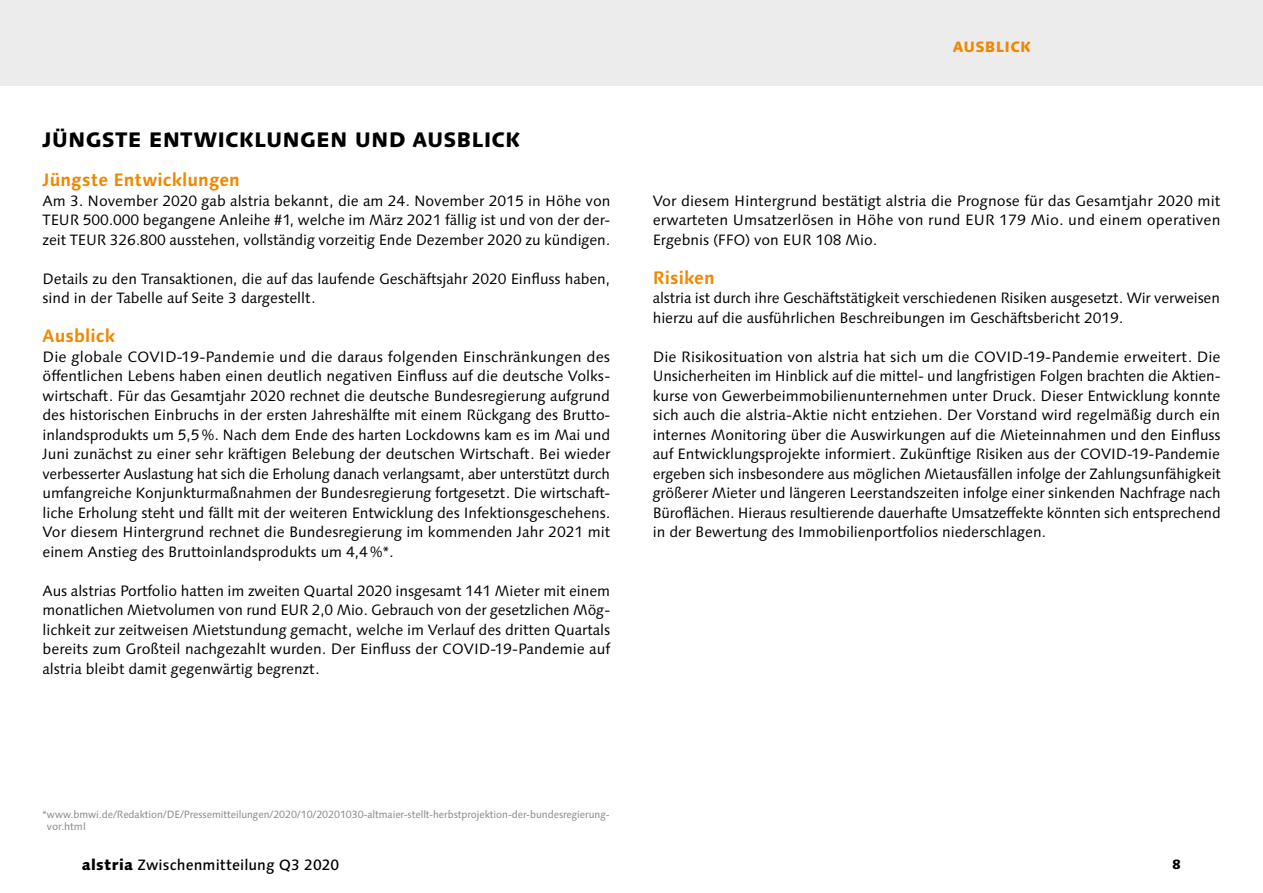
<style>
.page{position:relative;width:1263px;height:893px;background:#fff}
.page>*{position:absolute;margin:0;border:0;box-sizing:border-box;transform-origin:0 0}
.t1{font:800 21px "Syntax Next LT Pro";color:#000}
.t2{font:700 18px "Syntax Next LT Pro";letter-spacing:.005em;color:#f08700}
.t3{font:15px/19.5px "Syntax Next LT Pro";letter-spacing:-.005em;color:#000;text-align:justify}
.t4{font:500 15px "Syntax Next LT Pro";letter-spacing:.005em;color:#000}
.t5{font:800 15px "Syntax Next LT Pro";letter-spacing:.01em;color:#f08700}
.t6{font:800 13.5px "Syntax Next LT Pro";color:#000}
.t7{font:10.5px/12px "Syntax Next LT Pro";letter-spacing:-.005em;color:#868686}
.s1{font-weight:800}
</style>
<div class="page">
<div style="left:0;top:0;width:1263px;height:85px;background:#ececec"></div>
<h1 class="t1" style="left:43px;top:126px;width:480px">JÜNGSTE ENTWICKLUNGEN UND AUSBLICK</h1>
<p class="t2" style="left:43px;top:168px;width:199px">Jüngste Entwicklungen</p>
<p class="t3" style="left:43px;top:191px;width:569px">Am 3. November 2020 gab alstria bekannt, die am 24. November 2015 in Höhe von TEUR 500.000 begangene Anleihe #1, welche im März 2021 fällig ist und von der der&shy;zeit TEUR 326.800 ausstehen, vollständig vorzeitig Ende Dezember 2020 zu kündigen.</p>
<p class="t3" style="left:43px;top:269px;width:569px">Details zu den Transaktionen, die auf das laufende Geschäftsjahr 2020 Einfluss haben, sind in der Tabelle auf Seite 3 dargestellt.</p>
<p class="t2" style="left:43px;top:324px;width:74px">Ausblick</p>
<p class="t3" style="left:43px;top:347px;width:570px">Die globale COVID-19-Pandemie und die daraus folgenden Einschränkungen des öffentlichen Lebens haben einen deutlich negativen Einfluss auf die deutsche Volks&shy;wirtschaft. Für das Gesamtjahr 2020 rechnet die deutsche Bundesregierung aufgrund des historischen Einbruchs in der ersten Jahreshälfte mit einem Rückgang des Brutto&shy;inlandsprodukts um 5,5%. Nach dem Ende des harten Lockdowns kam es im Mai und Juni zunächst zu einer sehr kräftigen Belebung der deutschen Wirtschaft. Bei wieder verbesserter Auslastung hat sich die Erholung danach verlangsamt, aber unterstützt durch umfangreiche Konjunkturmaßnahmen der Bundesregierung fortgesetzt. Die wirtschaft&shy;liche Erholung steht und fällt mit der weiteren Entwicklung des Infektionsgeschehens.<br>Vor diesem Hintergrund rechnet die Bundesregierung im kommenden Jahr 2021 mit einem Anstieg des Bruttoinlandsprodukts um 4,4%*.</p>
<p class="t3" style="left:43px;top:581px;width:569px">Aus alstrias Portfolio hatten im zweiten Quartal 2020 insgesamt 141 Mieter mit einem monatlichen Mietvolumen von rund EUR 2,0 Mio. Gebrauch von der gesetzlichen Mög&shy;lichkeit zur zeitweisen Mietstundung gemacht, welche im Verlauf des dritten Quartals bereits zum Großteil nachgezahlt wurden. Der Einfluss der COVID-19-Pandemie auf alstria bleibt damit gegenwärtig begrenzt.</p>
<p class="t5" style="left:953px;top:37px;width:80px">AUSBLICK</p>
<p class="t3" style="left:653px;top:191px;width:569px">Vor diesem Hintergrund bestätigt alstria die Prognose für das Gesamtjahr 2020 mit erwarteten Umsatzerlösen in Höhe von rund EUR 179 Mio. und einem operativen Ergebnis (FFO) von EUR 108 Mio.</p>
<p class="t2" style="left:653px;top:266px;width:64px">Risiken</p>
<p class="t3" style="left:653px;top:288px;width:569px">alstria ist durch ihre Geschäftstätigkeit verschiedenen Risiken ausgesetzt. Wir verweisen hierzu auf die ausführlichen Beschreibungen im Geschäftsbericht 2019.</p>
<p class="t3" style="left:653px;top:347px;width:570px">Die Risikosituation von alstria hat sich um die COVID-19-Pandemie erweitert. Die Unsicherheiten im Hinblick auf die mittel- und langfristigen Folgen brachten die Aktien&shy;kurse von Gewerbeimmobilienunternehmen unter Druck. Dieser Entwicklung konnte sich auch die alstria-Aktie nicht entziehen. Der Vorstand wird regelmäßig durch ein internes Monitoring über die Auswirkungen auf die Mieteinnahmen und den Einfluss auf Entwicklungsprojekte informiert. Zukünftige Risiken aus der COVID-19-Pandemie ergeben sich insbesondere aus möglichen Mietausfällen infolge der Zahlungsunfähigkeit größerer Mieter und längeren Leerstandszeiten infolge einer sinkenden Nachfrage nach Büroflächen. Hieraus resultierende dauerhafte Umsatzeffekte könnten sich entsprechend in der Bewertung des Immobilienportfolios niederschlagen.</p>
<p class="t7" style="left:47px;top:808px;width:564px;text-indent:-4px">*www.bmwi.de/Redaktion/DE/Pressemitteilungen/2020/10/20201030-altmaier-stellt-herbstprojektion-der-bundesregierung&shy;vor.html</p>
<p class="t4" style="left:82px;top:856px;width:259px"><span class="s1">alstria</span> Zwischenmitteilung Q3 2020</p>
<p class="t6" style="left:1172px;top:856px;width:10px">8</p>
</div>
